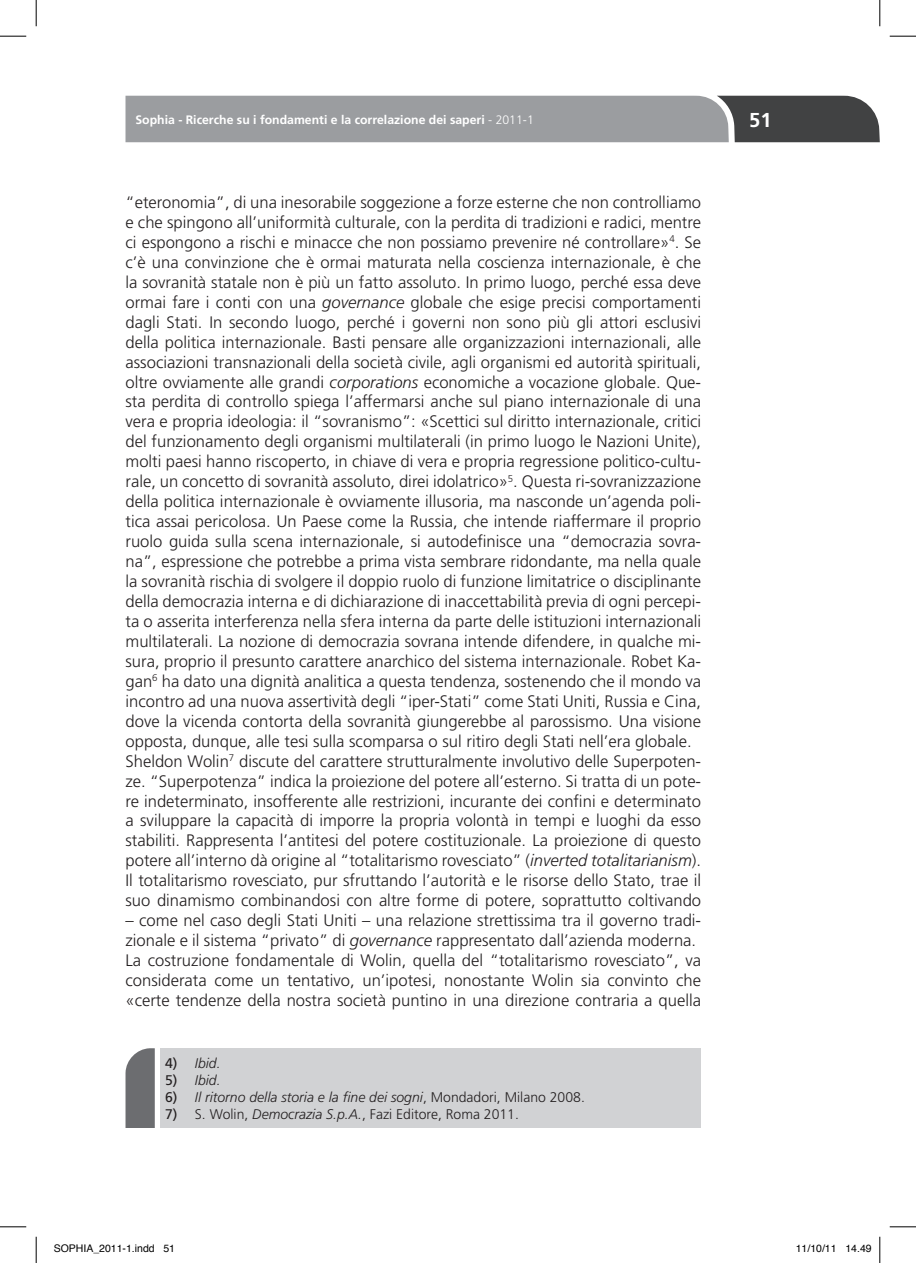
<style>
.page{position:relative;width:916px;height:1263px;background:#fff}
.page>*{position:absolute;margin:0;border:0;box-sizing:border-box;transform-origin:0 0}
.t1{font:700 20.12px "Frutiger";color:#fff}
.note{font:300 16.62px/19.9px "Frutiger";color:#231f20;text-align:justify}
.testo{font:300 16.62px/19.9px "Frutiger";color:#231f20;text-align:justify}
.note-2{font:italic 300 14px "Frutiger";color:#231f20}
.note-3{font:300 14px "Frutiger";color:#231f20}
.t2{font:700 12.25px "Frutiger";color:#fff}
.t3{font:10.5px "Helvetica";color:#000}
.s1{font-weight:300}
.s2{font-style:italic}
.s3{font-weight:400;font-style:normal}
.s4{font-style:normal}
.s5{font-weight:400}
</style>
<div class="page">
<svg style="left:125px;top:96px;width:754px;height:46px;background:#8b8d90"></svg>
<div style="left:160px;top:1048px;width:541px;height:80px;background:#d1d2d4"></div>
<svg style="left:125px;top:1048px;width:30px;height:80px;background:#78797c"></svg>
<svg style="left:0;top:36px;width:26px;height:1px"></svg>
<svg style="left:889px;top:36px;width:27px;height:1px"></svg>
<svg style="left:0;top:1226px;width:26px;height:1px"></svg>
<svg style="left:889px;top:1226px;width:27px;height:1px"></svg>
<svg style="left:36px;top:0;width:1px;height:26px"></svg>
<svg style="left:36px;top:1237px;width:1px;height:26px"></svg>
<svg style="left:879px;top:0;width:1px;height:26px"></svg>
<svg style="left:879px;top:1237px;width:1px;height:26px"></svg>
<p class="t2" style="left:135px;top:112px;width:400px">Sophia - Ricerche su i fondamenti e la correlazione dei saperi <span class="s1">- 2011-1</span></p>
<p class="t1" style="left:749px;top:108px;width:24px">51</p>
<p class="note" style="left:125px;top:192px;width:577px">“eteronomia”, di una inesorabile soggezione a forze esterne che non controlliamo e che spingono all’uniformità culturale, con la perdita di tradizioni e radici, mentre ci espongono a rischi e minacce che non possiamo prevenire né controllare»<sup>4</sup>. Se c’è una convinzione che è ormai maturata nella coscienza internazionale, è che la sovranità statale non è più un fatto assoluto. In primo luogo, perché essa deve ormai fare i conti con una <span class="s2">governance</span> globale che esige precisi comportamenti dagli Stati. In secondo luogo, perché i governi non sono più gli attori esclusivi della politica internazionale. Basti pensare alle organizzazioni internazionali, alle associazioni transnazionali della società civile, agli organismi ed autorità spirituali, oltre ovviamente alle grandi <span class="s2">corporations</span> economiche a vocazione globale. Que&shy;sta perdita di controllo spiega l’affermarsi anche sul piano internazionale di una vera e propria ideologia: il “sovranismo”: «Scettici sul diritto internazionale, critici del funzionamento degli organismi multilaterali (in primo luogo le Nazioni Unite), molti paesi hanno riscoperto, in chiave di vera e propria regressione politico-cultu&shy;rale, un concetto di sovranità assoluto, direi idolatrico»<sup>5</sup>. Questa ri-sovranizzazione della politica internazionale è ovviamente illusoria, ma nasconde un’agenda poli&shy;tica assai pericolosa. Un Paese come la Russia, che intende riaffermare il proprio ruolo guida sulla scena internazionale, si autodefinisce una “democrazia sovra&shy;na”, espressione che potrebbe a prima vista sembrare ridondante, ma nella quale la sovranità rischia di svolgere il doppio ruolo di funzione limitatrice o disciplinante della democrazia interna e di dichiarazione di inaccettabilità previa di ogni percepi&shy;ta o asserita interferenza nella sfera interna da parte delle istituzioni internazionali multilaterali. La nozione di democrazia sovrana intende difendere, in qualche mi&shy;sura, proprio il presunto carattere anarchico del sistema internazionale. Robet Ka&shy;gan<sup>6</sup> ha dato una dignità analitica a questa tendenza, sostenendo che il mondo va incontro ad una nuova assertività degli “iper-Stati” come Stati Uniti, Russia e Cina, dove la vicenda contorta della sovranità giungerebbe al parossismo. Una visione opposta, dunque, alle tesi sulla scomparsa o sul ritiro degli Stati nell’era globale.</p>
<p class="testo" style="left:125px;top:751px;width:577px">Sheldon Wolin<sup>7</sup> discute del carattere strutturalmente involutivo delle Superpoten&shy;ze. “Superpotenza” indica la proiezione del potere all’esterno. Si tratta di un pote&shy;re indeterminato, insofferente alle restrizioni, incurante dei confini e determinato a sviluppare la capacità di imporre la propria volontà in tempi e luoghi da esso stabiliti. Rappresenta l’antitesi del potere costituzionale. La proiezione di questo potere all’interno dà origine al “totalitarismo rovesciato” (<span class="s2">inverted totalitarianism</span>).<br>Il totalitarismo rovesciato, pur sfruttando l’autorità e le risorse dello Stato, trae il suo dinamismo combinandosi con altre forme di potere, soprattutto coltivando</p>
<p class="testo" style="left:125px;top:910px;width:577px">– come nel caso degli Stati Uniti – una relazione strettissima tra il governo tradi&shy;zionale e il sistema “privato” di <span class="s2">governance</span> rappresentato dall’azienda moderna.</p>
<p class="testo" style="left:125px;top:950px;width:577px">La costruzione fondamentale di Wolin, quella del “totalitarismo rovesciato”, va considerata come un tentativo, un’ipotesi, nonostante Wolin sia convinto che «certe tendenze della nostra società puntino in una direzione contraria a quella</p>
<p class="note-2" style="left:165px;top:1056px;width:57px"><span class="s3">4)</span> Ibid.</p>
<p class="note-2" style="left:165px;top:1072px;width:57px"><span class="s3">5)</span> Ibid.</p>
<p class="note-2" style="left:165px;top:1089px;width:421px"><span class="s3">6)</span> Il ritorno della storia e la fine dei sogni<span class="s4">, Mondadori, Milano 2008.</span></p>
<p class="note-3" style="left:165px;top:1106px;width:355px"><span class="s5">7)</span> S. Wolin, <span class="s2">Democrazia S.p.A.</span>, Fazi Editore, Roma 2011.</p>
<p class="t3" style="left:54px;top:1241px;width:123px">SOPHIA_2011-1.indd 51</p>
<p class="t3" style="left:795px;top:1241px;width:77px">11/10/11 14.49</p>
</div>
